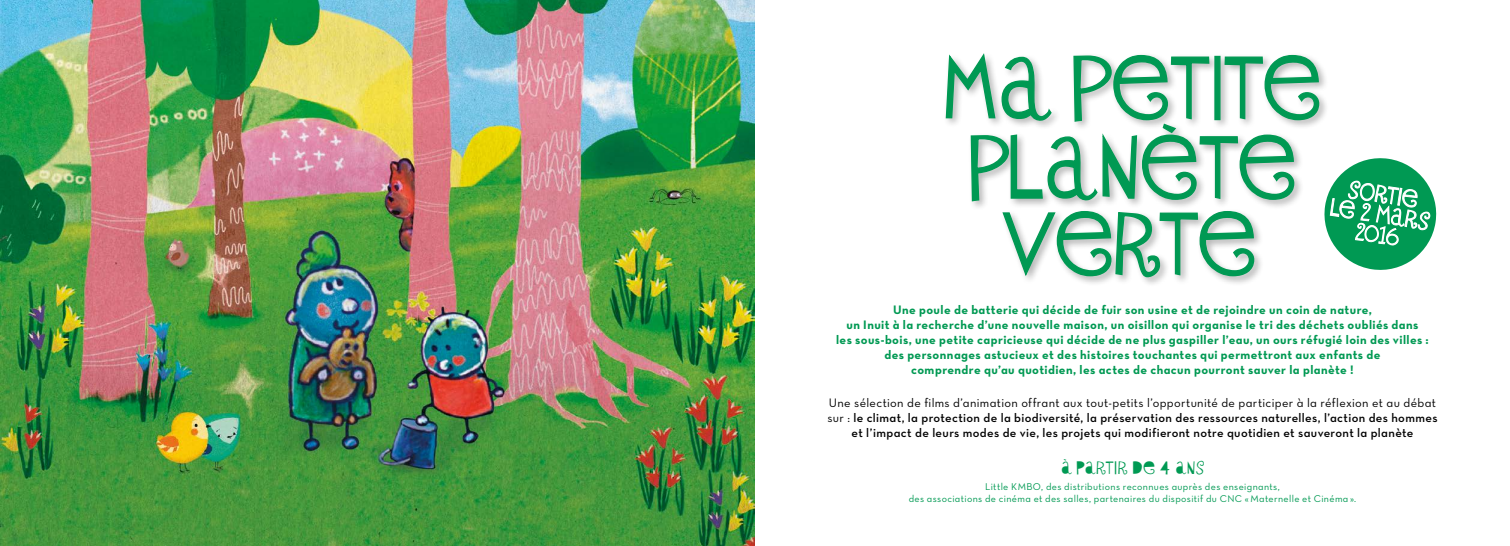
<style>
.page{position:relative;width:1510px;height:546px;background:#fff}
.page>*{position:absolute;margin:0;border:0;box-sizing:border-box;transform-origin:0 0}
.t1{font:16.25px "Sybil Green";letter-spacing:.035em;color:#009953}
.t2{font:12.5px/15px "Neutra Text Bold Alt";letter-spacing:.03em;color:#009953;text-align:center}
.t3{font:12.5px/15px "Neutra Text Demi Alt";letter-spacing:.025em;color:#000;text-align:center}
.t4{font:12.5px "Neutra Text Book Alt";letter-spacing:.025em;color:#000}
.t5{font:10px/12px "Neutra Text Book Alt";letter-spacing:.035em;color:#009953;text-align:center}
.s1{font-family:"Neutra Text Book Alt"}
</style>
<div class="page">
<img style="left:0;top:0;width:755px;height:546px">
<div style="left:942px;top:51px;width:387px;height:236px;background:#000;opacity:.3"></div>
<svg style="left:945px;top:51px;width:492px;height:227px"></svg>
<p class="t2" style="left:836px;top:301px;width:594px">Une poule de batterie qui décide de fuir son usine et de rejoindre un coin de nature,<br>un Inuit à la recherche d’une nouvelle maison, un oisillon qui organise le tri des déchets oubliés dans<br>les sous-bois, une petite capricieuse qui décide de ne plus gaspiller l’eau, un ours réfugié loin des villes : des personnages astucieux et des histoires touchantes qui permettront aux enfants de<br>comprendre qu’au quotidien, les actes de chacun pourront sauver la planète !</p>
<p class="t4" style="left:829px;top:395px;width:608px">Une sélection de films d’animation offrant aux tout-petits l’opportunité de participer à la réflexion et au débat</p>
<p class="t3" style="left:827px;top:409px;width:612px"><span class="s1">sur :</span> le climat, la protection de la biodiversité, la préservation des ressources naturelles, l’action des hommes et l’impact de leurs modes de vie, les projets qui modifieront notre quotidien et sauveront la planète</p>
<h1 class="t1" style="left:1060px;top:457px;width:145px">À PARTIR DE 4 ANS</h1>
<p class="t5" style="left:908px;top:481px;width:449px">Little KMBO, des distributions reconnues auprès des enseignants,<br>des associations de cinéma et des salles, partenaires du dispositif du CNC « Maternelle et Cinéma ».</p>
</div>
